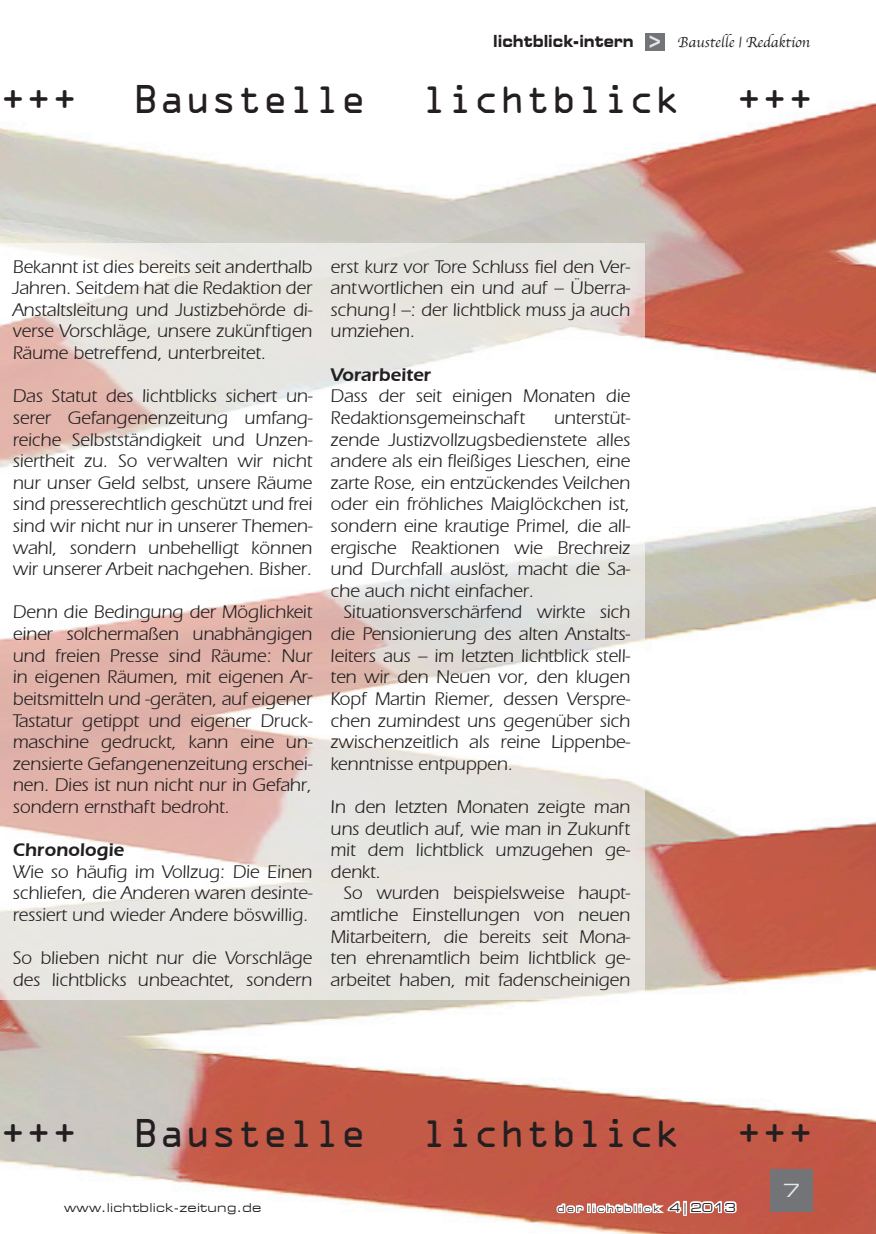
<style>
.page{position:relative;width:876px;height:1234px;background:#fff}
.page>*{position:absolute;margin:0;border:0;box-sizing:border-box;transform-origin:0 0}
.t1{font:36px "OCRA Std";color:#231f20}
.t2{font:18px/21.6px "Erwin Normal";color:#231f20;text-align:justify}
.t3{font:700 18px "Erwin";color:#231f20}
.t4{font:expanded 18px "Square 721 BT";color:#e6e7e9}
.t5{font:15px "Apple Chancery";color:#231f20}
.t6{font:expanded 12px "Square 721 BT";letter-spacing:.025em;color:#231f20}
.t7{font:expanded 9px "Square 721 BT";color:#231f20}
.s1{font-family:"Square 721 BT";font-weight:700;font-stretch:expanded;font-size:16.5px}
.s2{font-family:"Stencil Std";font-size:21px;color:#e6e7e9}
.s3{font-size:12px}
</style>
<div class="page">
<img style="left:0;top:50px;width:876px;height:1183px">
<svg style="left:0;top:243px;width:645px;height:756px"></svg>
<div style="left:645px;top:33px;width:20px;height:17px;background:#727477"></div>
<svg style="left:554px;top:1195px;width:185px;height:24px"></svg>
<div style="left:770px;top:1168px;width:42px;height:43px;background:#727477"></div>
<img style="left:0;top:774px;width:73px;height:237px">
<p class="t5" style="left:493px;top:33px;width:318px"><span class="s1">lichtblick-intern</span> <span class="s2">&gt;</span> Baustelle | Redaktion</p>
<h1 class="t1" style="left:0;top:83px;width:79px">+++</h1>
<h1 class="t1" style="left:133px;top:83px;width:235px">Baustelle</h1>
<h1 class="t1" style="left:422px;top:83px;width:261px">lichtblick</h1>
<h1 class="t1" style="left:736px;top:83px;width:79px">+++</h1>
<p class="t2" style="left:13px;top:255px;width:301px">Bekannt ist dies bereits seit anderthalb Jahren. Seitdem hat die Redaktion der Anstaltsleitung und Justizbehörde di&shy;verse Vorschläge, unsere zukünftigen Räume betreffend, unterbreitet.</p>
<p class="t2" style="left:13px;top:385px;width:301px">Das Statut des lichtblicks sichert un&shy;serer Gefangenenzeitung umfang&shy;reiche Selbstständigkeit und Unzen&shy;siertheit zu. So verwalten wir nicht nur unser Geld selbst, unsere Räume sind presserechtlich geschützt und frei sind wir nicht nur in unserer Themen&shy;wahl, sondern unbehelligt können wir unserer Arbeit nachgehen. Bisher.</p>
<p class="t2" style="left:13px;top:601px;width:301px">Denn die Bedingung der Möglichkeit einer solchermaßen unabhängigen und freien Presse sind Räume: Nur in eigenen Räumen, mit eigenen Ar&shy;beitsmitteln und -geräten, auf eigener Tastatur getippt und eigener Druck&shy;maschine gedruckt, kann eine un&shy;zensierte Gefangenenzeitung erschei&shy;nen. Dies ist nun nicht nur in Gefahr, sondern ernsthaft bedroht.</p>
<p class="t3" style="left:13px;top:838px;width:113px">Chronologie</p>
<p class="t2" style="left:13px;top:860px;width:301px">Wie so häufig im Vollzug: Die Einen schliefen, die Anderen waren desinte&shy;ressiert und wieder Andere böswillig.</p>
<p class="t2" style="left:13px;top:946px;width:301px">So blieben nicht nur die Vorschläge des lichtblicks unbeachtet, sondern</p>
<p class="t2" style="left:331px;top:255px;width:301px">erst kurz vor Tore Schluss fiel den Ver&shy;antwortlichen ein und auf – Überra&shy;schung! –: der lichtblick muss ja auch umziehen.</p>
<p class="t3" style="left:331px;top:363px;width:102px">Vorarbeiter</p>
<p class="t2" style="left:331px;top:385px;width:301px">Dass der seit einigen Monaten die<br>Redaktionsgemeinschaft</p>
<p class="t2" style="left:331px;top:406px;width:301px;text-indent:223px">unterstüt&shy;zende Justizvollzugsbedienstete alles andere als ein fleißiges Lieschen, eine zarte Rose, ein entzückendes Veilchen oder ein fröhliches Maiglöckchen ist, sondern eine krautige Primel, die all&shy;ergische Reaktionen wie Brechreiz und Durchfall auslöst, macht die Sa&shy;che auch nicht einfacher.</p>
<p class="t2" style="left:331px;top:601px;width:301px;text-indent:13px">Situationsverschärfend wirkte sich die Pensionierung des alten Anstalts&shy;leiters aus – im letzten lichtblick stell&shy;ten wir den Neuen vor, den klugen Kopf Martin Riemer, dessen Verspre&shy;chen zumindest uns gegenüber sich zwischenzeitlich als reine Lippenbe&shy;kenntnisse entpuppen.</p>
<p class="t2" style="left:331px;top:795px;width:301px">In den letzten Monaten zeigte man uns deutlich auf, wie man in Zukunft mit dem lichtblick umzugehen ge&shy;denkt.</p>
<p class="t2" style="left:331px;top:882px;width:301px;text-indent:13px">So wurden beispielsweise haupt&shy;amtliche Einstellungen von neuen Mitarbeitern, die bereits seit Mona&shy;ten ehrenamtlich beim lichtblick ge&shy;arbeitet haben, mit fadenscheinigen</p>
<h1 class="t1" style="left:0;top:1117px;width:79px">+++</h1>
<h1 class="t1" style="left:133px;top:1117px;width:235px">Baustelle</h1>
<h1 class="t1" style="left:422px;top:1117px;width:261px">lichtblick</h1>
<h1 class="t1" style="left:736px;top:1117px;width:79px">+++</h1>
<p class="t6" style="left:64px;top:1199px;width:199px">www.lichtblick-zeitung.de</p>
<p class="t7" style="left:557px;top:1202px;width:180px">d e r l i c h t b l i c k <span class="s3">4| 2013</span></p>
<p class="t4" style="left:783px;top:1179px;width:19px">7</p>
</div>
